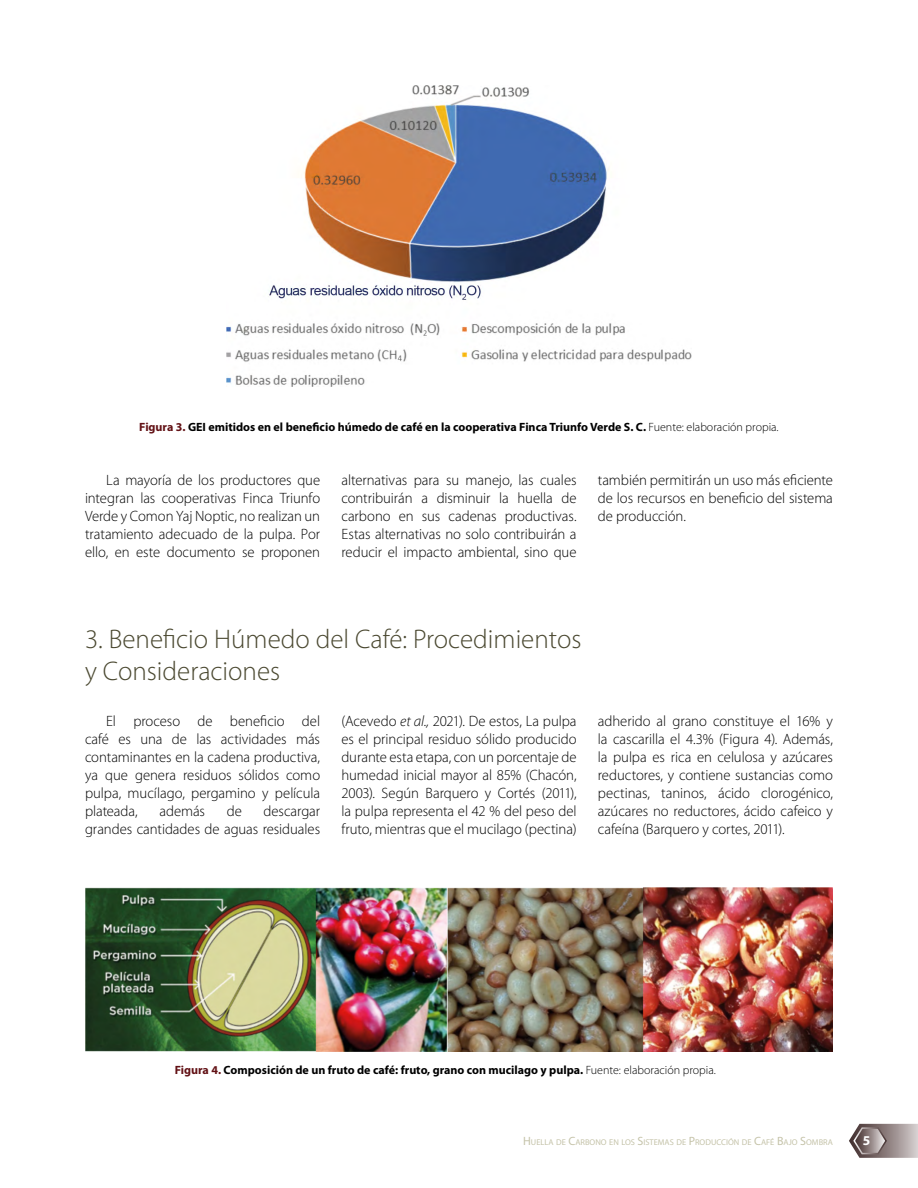
<style>
.page{position:relative;width:918px;height:1188px;background:#fff}
.page>*{position:absolute;margin:0;border:0;box-sizing:border-box;transform-origin:0 0}
.t1{font:300 27px/32.4px "Myriad Pro";color:#4a4830}
.t2{font:300 15px/18px "Myriad Pro";letter-spacing:-.005em;color:#000;text-align:justify}
.t3{font:700 13.5px "Myriad Pro";color:#fff}
.t4{font:700 12px "Myriad Pro";color:#000}
.t5{font:8.4px "Myriad Pro";color:#c5c3a9}
.s1{color:#621115}
.s2{font-weight:300}
.s3{font-style:italic}
.s4{font-size:12px}
</style>
<div class="page">
<svg style="left:849px;top:1124px;width:69px;height:34px"></svg>
<img style="left:226px;top:85px;width:466px;height:302px">
<img style="left:85px;top:888px;width:748px;height:164px">
<p class="t4" style="left:139px;top:419px;width:641px"><span class="s1">Figura 3.</span> GEI emitidos en el beneficio húmedo de café en la cooperativa Finca Triunfo Verde S. C. <span class="s2">Fuente: elaboración propia.</span></p>
<p class="t2" style="left:85px;top:471px;width:237px;text-indent:21px">La mayoría de los productores que integran las cooperativas Finca Triunfo Verde y Comon Yaj Noptic, no realizan un tratamiento adecuado de la pulpa. Por ello, en este documento se proponen</p>
<p class="t2" style="left:341px;top:471px;width:237px">alternativas para su manejo, las cuales contribuirán a disminuir la huella de carbono en sus cadenas productivas.<br>Estas alternativas no solo contribuirán a reducir el impacto ambiental, sino que</p>
<p class="t2" style="left:598px;top:471px;width:237px">también permitirán un uso más eficiente de los recursos en beneficio del sistema de producción.</p>
<h1 class="t1" style="left:85px;top:622px;width:498px">3. Beneficio Húmedo del Café: Procedimientos y Consideraciones</h1>
<p class="t2" style="left:85px;top:711px;width:237px;text-indent:21px">El proceso de beneficio del café es una de las actividades más contaminantes en la cadena productiva, ya que genera residuos sólidos como pulpa, mucílago, pergamino y película plateada,</p>
<p class="t2" style="left:341px;top:711px;width:237px">(Acevedo <span class="s3">et al.,</span> 2021). De estos, La pulpa es el principal residuo sólido producido durante esta etapa, con un porcentaje de humedad inicial mayor al 85% (Chacón, 2003). Según Barquero y Cortés (2011), la pulpa representa el 42 % del peso del fruto, mientras que el mucilago (pectina)</p>
<p class="t2" style="left:598px;top:711px;width:237px">adherido al grano constituye el 16% y la cascarilla el 4.3% (Figura 4). Además, la pulpa es rica en celulosa y azúcares reductores, y contiene sustancias como pectinas, taninos, ácido clorogénico, azúcares no reductores, ácido cafeico y cafeína (Barquero y cortes, 2011).</p>
<p class="t2" style="left:85px;top:801px;width:237px;text-align:right">descargar<br>grandes cantidades de aguas residuales</p>
<p class="t2" style="left:159px;top:801px;width:47px">además</p>
<p class="t2" style="left:227px;top:801px;width:17px">de</p>
<p class="t4" style="left:175px;top:1062px;width:543px"><span class="s1">Figura 4.</span> Composición de un fruto de café: fruto, grano con mucilago y pulpa. <span class="s2">Fuente: elaboración propia.</span></p>
<p class="t5" style="left:523px;top:1137px;width:311px"><span class="s4">H</span>UELLA DE <span class="s4">C</span>ARBONO EN LOS <span class="s4">S</span>ISTEMAS DE <span class="s4">P</span>RODUCCIÓN DE <span class="s4">C</span>AFÉ <span class="s4">B</span>AJO <span class="s4">S</span>OMBRA</p>
<p class="t3" style="left:863px;top:1132px;width:9px">5</p>
</div>
